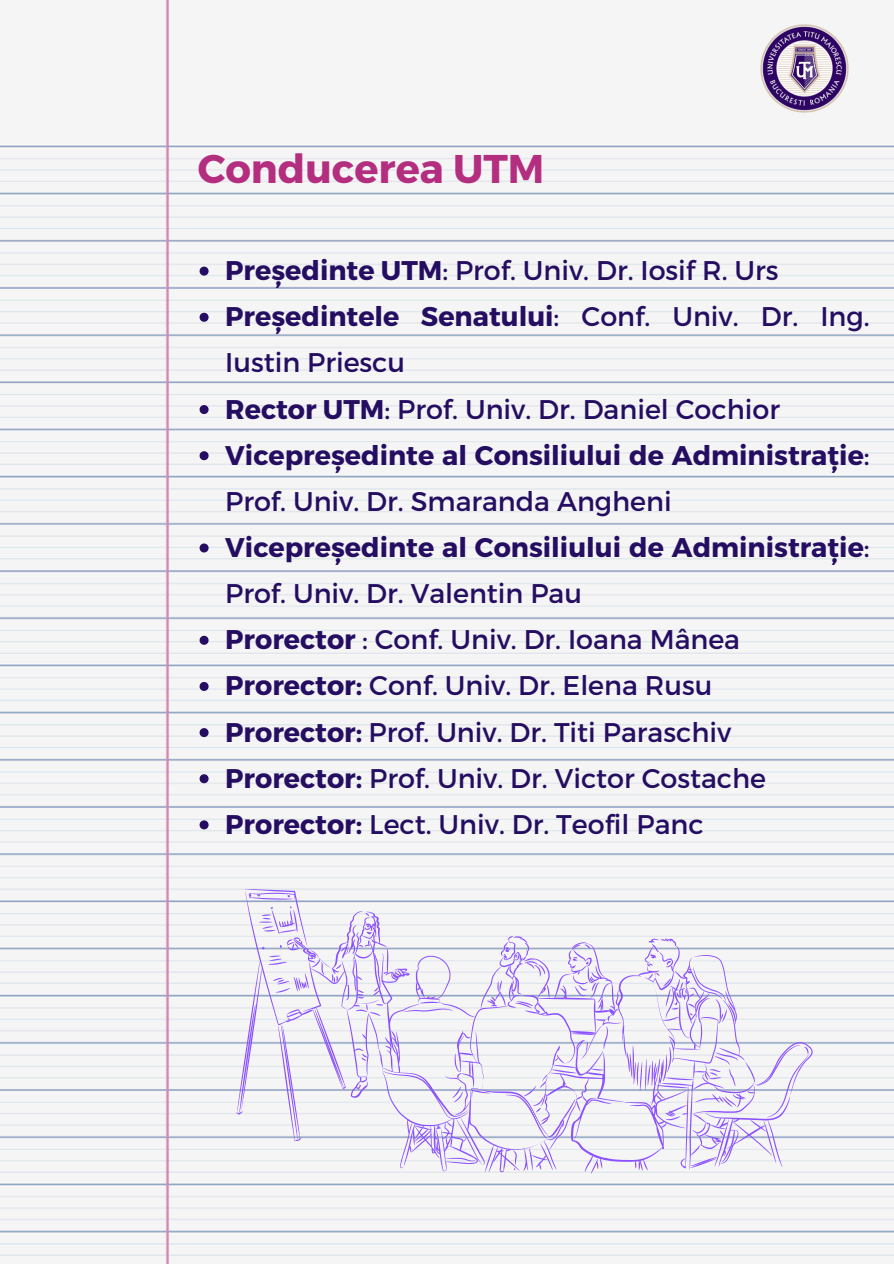
<style>
.page{position:relative;width:894px;height:1264px;background:#fff}
.page>*{position:absolute;margin:0;border:0;box-sizing:border-box;transform-origin:0 0}
.t1{font:700 40.05px "Montserrat";color:#b42e80}
.t2{font:27px/46.2px "Montserrat";color:#250e62}
.t3{font:700 27px/46.2px "Montserrat";color:#250e62}
.s1{font-weight:700}
.s2{font-weight:400}
</style>
<div class="page">
<img style="left:0;top:0;width:893px;height:1263px">
<img style="left:750px;top:14px;width:108px;height:108px">
<svg style="left:199px;top:266px;width:9px;height:9px"></svg>
<svg style="left:199px;top:313px;width:9px;height:9px"></svg>
<svg style="left:199px;top:405px;width:9px;height:9px"></svg>
<svg style="left:199px;top:451px;width:9px;height:9px"></svg>
<svg style="left:199px;top:543px;width:9px;height:9px"></svg>
<svg style="left:199px;top:635px;width:9px;height:9px"></svg>
<svg style="left:199px;top:682px;width:9px;height:9px"></svg>
<svg style="left:199px;top:728px;width:9px;height:9px"></svg>
<svg style="left:199px;top:774px;width:9px;height:9px"></svg>
<svg style="left:199px;top:820px;width:9px;height:9px"></svg>
<svg style="left:236px;top:889px;width:576px;height:284px;fill:#f5f5f5"></svg>
<p class="t1" style="left:198px;top:143px;width:348px">Conducerea UTM</p>
<p class="t2" style="left:225px;top:246px;width:554px"><span class="s1">Președinte UTM</span>: Prof. Univ. Dr. Iosif R. Urs</p>
<p class="t2" style="left:225px;top:292px;width:645px"><span class="s1">Președintele Senatului</span>: Conf. Univ. Dr. Ing.<br>Iustin Priescu</p>
<p class="t2" style="left:225px;top:384px;width:556px"><span class="s1">Rector UTM</span>: Prof. Univ. Dr. Daniel Cochior</p>
<p class="t3" style="left:225px;top:430px;width:645px">Vicepreședinte al Consiliului de Administrație<span class="s2">:<br>Prof. Univ. Dr. Smaranda Angheni</span></p>
<p class="t3" style="left:225px;top:523px;width:645px">Vicepreședinte al Consiliului de Administrație<span class="s2">:<br>Prof. Univ. Dr. Valentin Pau</span></p>
<p class="t2" style="left:225px;top:615px;width:516px"><span class="s1">Prorector</span> : Conf. Univ. Dr. Ioana Mânea</p>
<p class="t2" style="left:225px;top:661px;width:488px"><span class="s1">Prorector:</span> Conf. Univ. Dr. Elena Rusu</p>
<p class="t2" style="left:225px;top:707px;width:507px"><span class="s1">Prorector:</span> Prof. Univ. Dr. Titi Paraschiv</p>
<p class="t2" style="left:225px;top:753px;width:542px"><span class="s1">Prorector:</span> Prof. Univ. Dr. Victor Costache</p>
<p class="t2" style="left:225px;top:799px;width:480px"><span class="s1">Prorector:</span> Lect. Univ. Dr. Teofil Panc</p>
</div>
